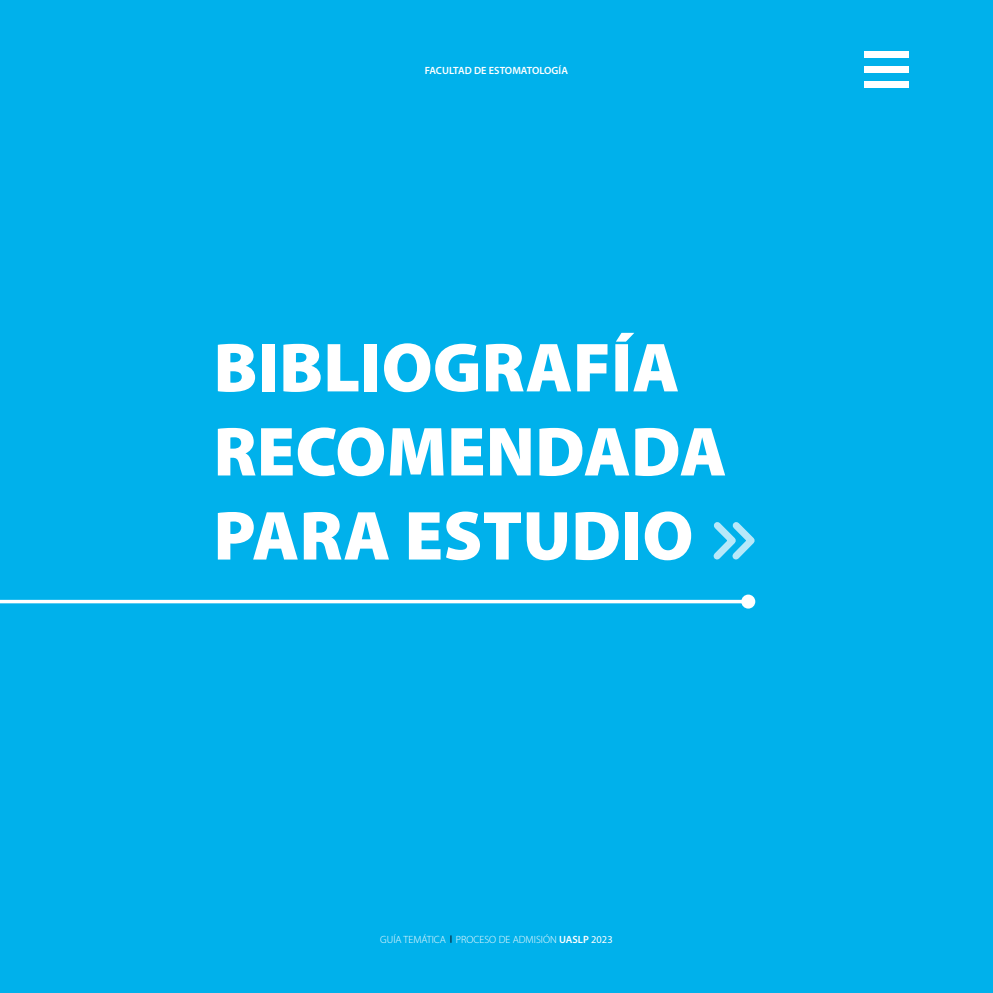
<style>
.page{position:relative;width:993px;height:993px;background:#fff}
.page>*{position:absolute;margin:0;border:0;box-sizing:border-box;transform-origin:0 0}
.t1{font:900 70px/84px "Myriad Pro";color:#fff}
.t2{font:300 10.5px "Myriad Pro";color:#fff}
.t3{font:600 10.5px "Myriad Pro";color:#fff}
.s1{font-weight:600}
.s2{font-weight:400}
</style>
<div class="page">
<div style="left:0;top:0;width:992px;height:992px;background:#00b1eb"></div>
<svg style="left:0;top:599px;width:741px;height:4px;background:#c9eefa"></svg>
<div style="left:741px;top:594px;width:14px;height:14px;background:#fff;border-radius:50%"></div>
<svg style="left:713px;top:522px;width:42px;height:38px"></svg>
<div style="left:863px;top:51px;width:45px;height:6px;background:#fff"></div>
<div style="left:863px;top:66px;width:45px;height:7px;background:#fff"></div>
<div style="left:863px;top:82px;width:45px;height:6px;background:#fff"></div>
<p class="t3" style="left:425px;top:63px;width:145px">FACULTAD DE ESTOMATOLOGÍA</p>
<h1 class="t1" style="left:213px;top:323px;width:514px">BIBLIOGRAFÍA<br>RECOMENDADA<br>PARA ESTUDIO</h1>
<p class="t2" style="left:380px;top:932px;width:234px">GUÍA TEMÁTICA PROCESO DE ADMISIÓN <span class="s1">UASLP</span> <span class="s2">2023</span></p>
</div>
